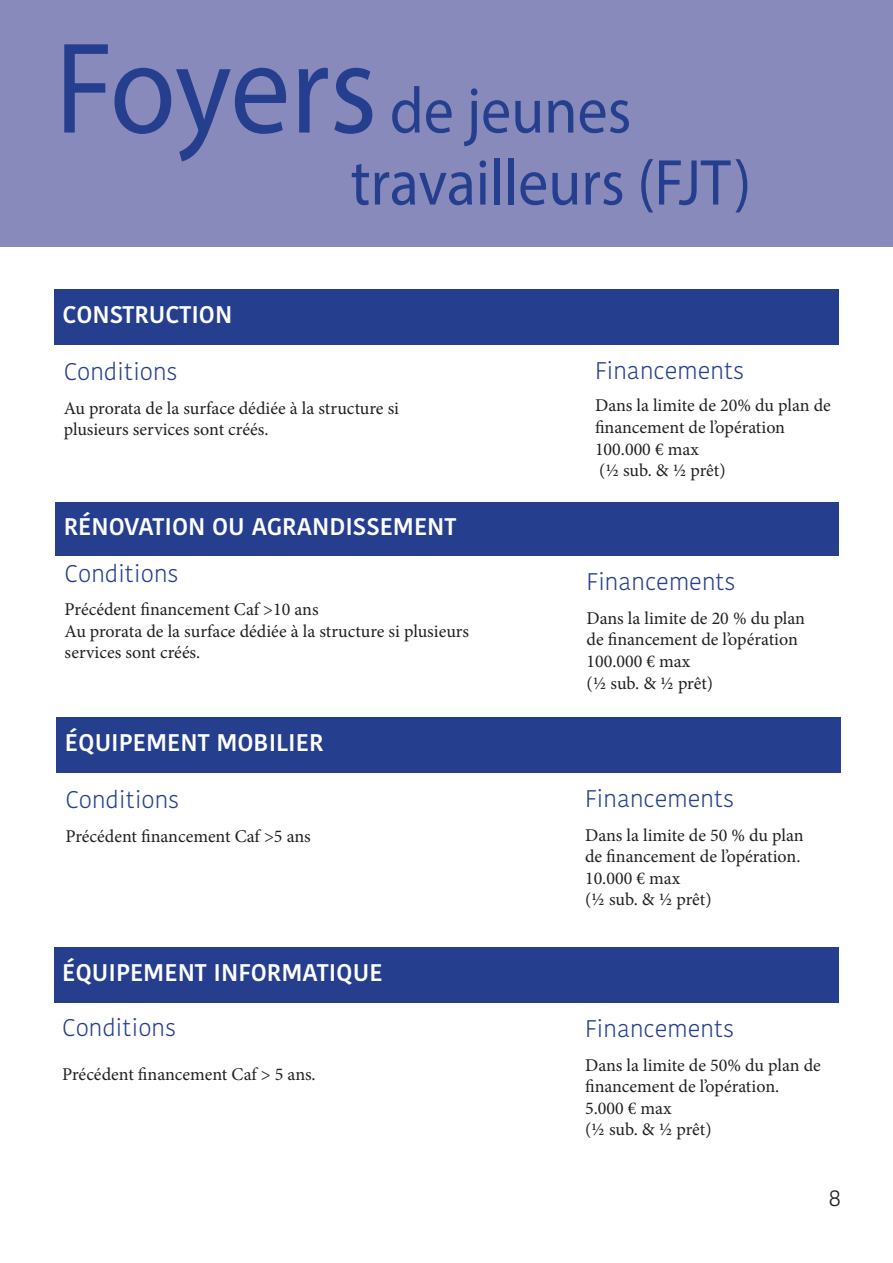
<style>
.page{position:relative;width:893px;height:1263px;background:#fff}
.page>*{position:absolute;margin:0;border:0;box-sizing:border-box;transform-origin:0 0}
.t1{font:65.4px/72px "Myriad Pro";color:#253f8e;scale:.92 1}
.t2{font:300 24px "Kohinoor Devanagari";color:#253f8e}
.t3{font:500 24px "Kohinoor Devanagari";color:#fff}
.t4{font:300 24px "Kohinoor Devanagari";color:#231f20}
.t5{font:18px/21.6px "Minion Pro";color:#231f20}
.s1{font-size:130.8px}
</style>
<div class="page">
<div style="left:54px;top:289px;width:785px;height:56px;background:#253f8e"></div>
<div style="left:55px;top:502px;width:784px;height:53px;background:#253f8e"></div>
<div style="left:56px;top:717px;width:785px;height:55px;background:#253f8e"></div>
<div style="left:54px;top:947px;width:785px;height:55px;background:#253f8e"></div>
<div style="left:0;top:0;width:893px;height:247px;background:#888abc"></div>
<h1 class="t1" style="left:351px;top:74px;width:437px;text-indent:-295px"><span class="s1">Foyers</span> de jeunes travailleurs (FJT)</h1>
<h2 class="t3" style="left:63px;top:301px;width:171px">CONSTRUCTION</h2>
<h2 class="t2" style="left:595px;top:357px;width:151px">Financements</h2>
<h2 class="t2" style="left:64px;top:358px;width:116px">Conditions</h2>
<p class="t5" style="left:64px;top:397px;width:337px">Au prorata de la surface dédiée à la structure si plusieurs services sont créés.</p>
<p class="t5" style="left:595px;top:395px;width:237px">Dans la limite de 20% du plan de financement de l’opération<br>100.000 € max<br>(½ sub. &amp; ½ prêt)</p>
<h2 class="t3" style="left:64px;top:513px;width:394px">RÉNOVATION OU AGRANDISSEMENT</h2>
<h2 class="t2" style="left:65px;top:559px;width:116px">Conditions</h2>
<p class="t5" style="left:65px;top:599px;width:406px">Précédent financement Caf &gt;10 ans<br>Au prorata de la surface dédiée à la structure si plusieurs services sont créés.</p>
<h2 class="t3" style="left:65px;top:729px;width:260px">ÉQUIPEMENT MOBILIER</h2>
<h2 class="t2" style="left:65px;top:786px;width:116px">Conditions</h2>
<p class="t5" style="left:65px;top:825px;width:247px">Précédent financement Caf &gt;5 ans</p>
<h2 class="t3" style="left:62px;top:958px;width:322px">ÉQUIPEMENT INFORMATIQUE</h2>
<h2 class="t2" style="left:62px;top:1014px;width:116px">Conditions</h2>
<p class="t5" style="left:62px;top:1063px;width:255px">Précédent financement Caf &gt; 5 ans.</p>
<h2 class="t2" style="left:586px;top:568px;width:151px">Financements</h2>
<p class="t5" style="left:586px;top:607px;width:220px">Dans la limite de 20 % du plan de financement de l’opération<br>100.000 € max<br>(½ sub. &amp; ½ prêt)</p>
<h2 class="t2" style="left:585px;top:785px;width:151px">Financements</h2>
<p class="t5" style="left:585px;top:824px;width:220px">Dans la limite de 50 % du plan de financement de l’opération.<br>10.000 € max<br>(½ sub. &amp; ½ prêt)</p>
<h2 class="t2" style="left:585px;top:1015px;width:151px">Financements</h2>
<p class="t5" style="left:585px;top:1054px;width:237px">Dans la limite de 50% du plan de financement de l’opération.<br>5.000 € max<br>(½ sub. &amp; ½ prêt)</p>
<h2 class="t4" style="left:829px;top:1184px;width:14px">8</h2>
</div>
